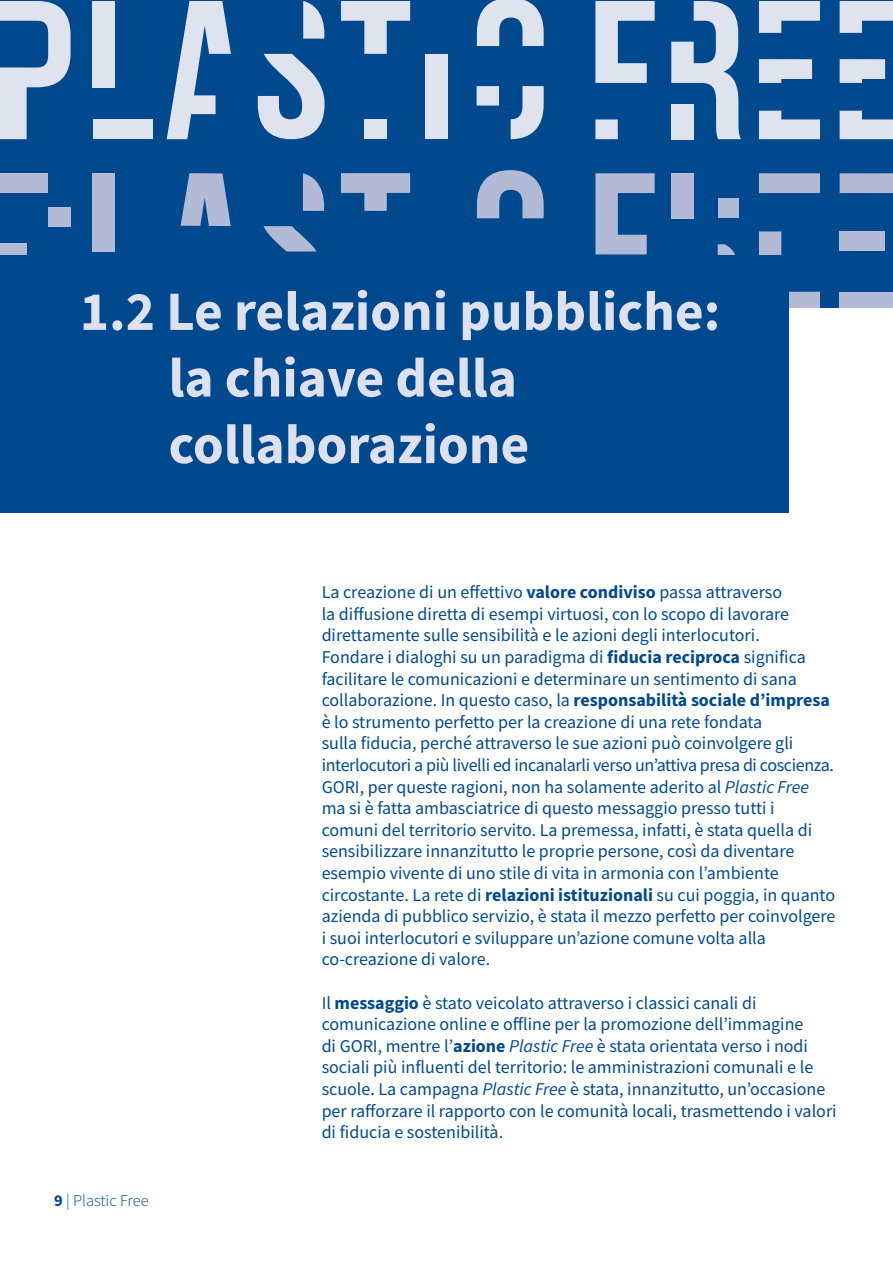
<style>
.page{position:relative;width:893px;height:1263px;background:#fff}
.page>*{position:absolute;margin:0;border:0;box-sizing:border-box;transform-origin:0 0}
.t1{font:700 55.5px/66.6px "Source Sans Pro";color:#dee1ed}
.t2{font:18px/21.6px "Source Sans Pro";color:#00498f}
.t3{font:300 16.5px "Source Sans Pro";color:#00498f}
.s1{font-weight:700}
.s2{font-style:italic}
</style>
<div class="page">
<div style="left:0;top:0;width:893px;height:1115px;background:#00498f"></div>
<svg style="left:0;top:1px;width:71px;height:138px"></svg>
<svg style="left:303px;top:1px;width:21px;height:38px"></svg>
<div style="left:92px;top:1px;width:23px;height:86px;background:#dfe3ee"></div>
<svg style="left:167px;top:1px;width:64px;height:138px"></svg>
<svg style="left:258px;top:54px;width:67px;height:85px"></svg>
<svg style="left:341px;top:1px;width:69px;height:53px"></svg>
<div style="left:426px;top:54px;width:22px;height:85px;background:#dfe3ee"></div>
<div style="left:364px;top:119px;width:23px;height:20px;background:#dfe3ee"></div>
<svg style="left:511px;top:86px;width:33px;height:53px"></svg>
<svg style="left:477px;top:0;width:67px;height:46px"></svg>
<div style="left:93px;top:119px;width:59px;height:20px;background:#dfe3ee"></div>
<svg style="left:477px;top:86px;width:22px;height:20px"></svg>
<svg style="left:181px;top:173px;width:50px;height:53px"></svg>
<div style="left:840px;top:292px;width:53px;height:19px;background:#b2bad6"></div>
<div style="left:718px;top:199px;width:20px;height:19px;background:#b2bad6"></div>
<div style="left:0;top:173px;width:48px;height:20px;background:#b2bad6"></div>
<div style="left:92px;top:173px;width:22px;height:79px;background:#b2bad6"></div>
<div style="left:48px;top:207px;width:22px;height:19px;background:#b2bad6"></div>
<svg style="left:718px;top:244px;width:17px;height:11px"></svg>
<div style="left:671px;top:173px;width:22px;height:45px;background:#b2bad6"></div>
<svg style="left:759px;top:231px;width:61px;height:78px"></svg>
<svg style="left:759px;top:173px;width:61px;height:20px"></svg>
<svg style="left:840px;top:173px;width:53px;height:20px"></svg>
<svg style="left:595px;top:173px;width:60px;height:81px"></svg>
<svg style="left:263px;top:226px;width:54px;height:25px"></svg>
<svg style="left:303px;top:173px;width:21px;height:38px"></svg>
<div style="left:840px;top:231px;width:45px;height:20px;background:#b2bad6"></div>
<svg style="left:341px;top:173px;width:69px;height:38px"></svg>
<svg style="left:477px;top:170px;width:67px;height:48px"></svg>
<svg style="left:595px;top:119px;width:23px;height:20px"></svg>
<svg style="left:595px;top:1px;width:60px;height:82px"></svg>
<svg style="left:759px;top:111px;width:61px;height:28px"></svg>
<svg style="left:759px;top:59px;width:53px;height:24px"></svg>
<svg style="left:759px;top:1px;width:61px;height:32px"></svg>
<svg style="left:840px;top:111px;width:53px;height:28px"></svg>
<svg style="left:840px;top:59px;width:45px;height:24px"></svg>
<svg style="left:840px;top:1px;width:53px;height:32px"></svg>
<svg style="left:671px;top:1px;width:70px;height:138px"></svg>
<div style="left:671px;top:104px;width:23px;height:35px;background:#dfe3ee"></div>
<div style="left:0;top:243px;width:27px;height:70px;background:#b2bad6"></div>
<div style="left:0;top:309px;width:893px;height:954px;background:#fff"></div>
<div style="left:0;top:255px;width:789px;height:257px;background:#00498f"></div>
<h1 class="t1" style="left:169px;top:277px;width:553px;text-indent:-89px">1.2 Le relazioni pubbliche: la chiave della collaborazione</h1>
<p class="t3" style="left:54px;top:1190px;width:96px"><span class="s1">9</span> | Plastic Free</p>
<p class="t2" style="left:322px;top:581px;width:515px">La creazione di un effettivo <span class="s1">valore condiviso</span> passa attraverso<br>la diffusione diretta di esempi virtuosi, con lo scopo di lavorare direttamente sulle sensibilità e le azioni degli interlocutori.<br>Fondare i dialoghi su un paradigma di <span class="s1">fiducia reciproca</span> significa facilitare le comunicazioni e determinare un sentimento di sana collaborazione. In questo caso, la <span class="s1">responsabilità sociale d’impresa </span>è lo strumento perfetto per la creazione di una rete fondata<br>sulla fiducia, perché attraverso le sue azioni può coinvolgere gli interlocutori a più livelli ed incanalarli verso un’attiva presa di coscienza.<br>GORI, per queste ragioni, non ha solamente aderito al <span class="s2">Plastic Free </span>ma si è fatta ambasciatrice di questo messaggio presso tutti i comuni del territorio servito. La premessa, infatti, è stata quella di sensibilizzare innanzitutto le proprie persone, così da diventare esempio vivente di uno stile di vita in armonia con l’ambiente circostante. La rete di <span class="s1">relazioni istituzionali</span> su cui poggia, in quanto azienda di pubblico servizio, è stata il mezzo perfetto per coinvolgere i suoi interlocutori e sviluppare un’azione comune volta alla co-creazione di valore.</p>
<p class="t2" style="left:322px;top:992px;width:517px">Il <span class="s1">messaggio</span> è stato veicolato attraverso i classici canali di comunicazione online e offline per la promozione dell’immagine<br>di GORI, mentre l’<span class="s1">azione</span> <span class="s2">Plastic Free</span> è stata orientata verso i nodi sociali più influenti del territorio: le amministrazioni comunali e le scuole. La campagna <span class="s2">Plastic Free</span> è stata, innanzitutto, un’occasione per rafforzare il rapporto con le comunità locali, trasmettendo i valori di fiducia e sostenibilità.</p>
</div>
